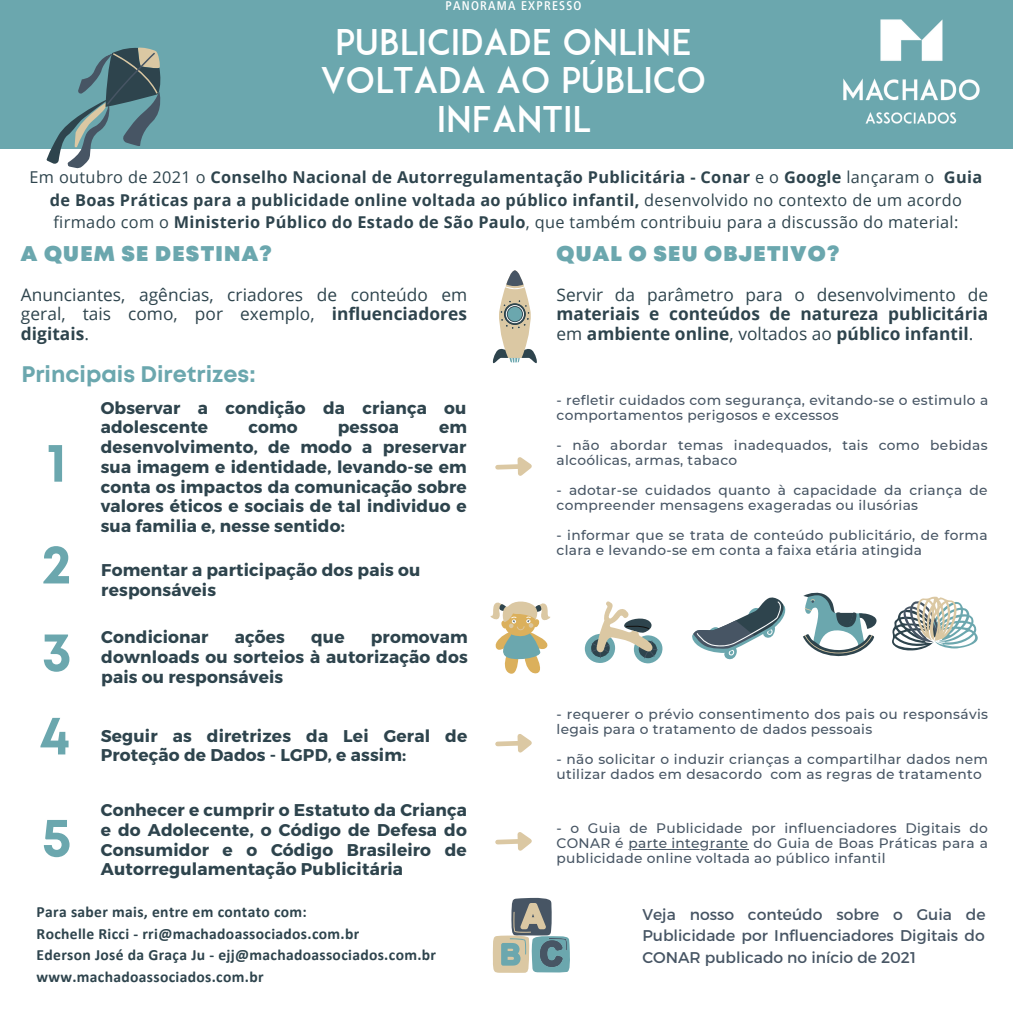
<style>
.page{position:relative;width:1013px;height:1013px;background:#fff}
.page>*{position:absolute;margin:0;border:0;box-sizing:border-box;transform-origin:0 0}
.t1{font:700 55px "Mont";color:#6ba7ae}
.t2{font:35px/38.5px "ADAM.CGPRO";color:#fff;text-align:center}
.t3{font:700 22.5px "Mont";color:#6ba7ae}
.t4{font:900 21.25px "Mont";letter-spacing:.06em;color:#6ba7ae}
.t5{font:700 17.25px/19.8px "Open Sans";letter-spacing:.005em;color:#2e444d;text-align:justify}
.t6{font:17.25px/19.8px "Open Sans";letter-spacing:.005em;color:#2e444d;text-align:justify}
.t7{font:700 17px/19.8px "Montserrat";letter-spacing:.01em;color:#2e444d;text-align:justify}
.t8{font:700 16.25px/22.5px "Open Sans";letter-spacing:.02em;color:#2e444d;text-align:center}
.t9{font:700 15.62px/21.5px "Calibri";letter-spacing:.02em;color:#2e444d}
.t10{font:15.5px/21.5px "Montserrat";color:#475564;text-align:justify}
.t11{font:500 13.75px/15px "Montserrat";letter-spacing:.025em;color:#475564}
.t12{font:500 condensed 12.62px "Frutiger Neue LT Pro";letter-spacing:.1em;color:#fff}
.s1{font-weight:400}
.s2{font-weight:700}
</style>
<div class="page">
<div style="left:0;top:0;width:1012px;height:149px;background:#6ba7ae"></div>
<img style="left:843px;top:19px;width:137px;height:105px">
<svg style="left:495px;top:457px;width:37px;height:19px"></svg>
<svg style="left:495px;top:734px;width:37px;height:19px"></svg>
<svg style="left:495px;top:832px;width:37px;height:19px"></svg>
<svg style="left:892px;top:596px;width:86px;height:54px"></svg>
<svg style="left:803px;top:592px;width:73px;height:64px"></svg>
<svg style="left:692px;top:597px;width:94px;height:62px"></svg>
<svg style="left:585px;top:601px;width:77px;height:62px"></svg>
<svg style="left:46px;top:47px;width:115px;height:122px"></svg>
<svg style="left:493px;top:897px;width:77px;height:75px"></svg>
<svg style="left:493px;top:270px;width:44px;height:93px"></svg>
<svg style="left:490px;top:601px;width:60px;height:72px"></svg>
<hr style="left:628px;top:849px;width:120px;height:1px;background:#475564">
<p class="t12" style="left:445px;top:-1px;width:137px">PANORAMA EXPRESSO</p>
<p class="t2" style="left:321px;top:27px;width:387px">PUBLICIDADE ONLINE<br>VOLTADA AO PÚBLICO<br>INFANTIL</p>
<p class="t8" style="left:30px;top:166px;width:954px"><span class="s1">Em outubro de 2021 o</span> Conselho Nacional de Autorregulamentação Publicitária - Conar <span class="s1">e o</span> Google <span class="s1">lançaram o</span> Guia de Boas Práticas para a publicidade online voltada ao público infantil, <span class="s1">desenvolvido no contexto de um acordo firmado com o</span> Ministerio Público do Estado de São Paulo<span class="s1">, que também contribuiu para a discussão do material:</span></p>
<p class="t4" style="left:21px;top:246px;width:252px">A QUEM SE DESTINA?</p>
<p class="t6" style="left:21px;top:284px;width:448px">Anunciantes, agências, criadores de conteúdo em geral, tais como, por exemplo, <span class="s2">influenciadores digitais</span>.</p>
<p class="t3" style="left:21px;top:366px;width:236px">Principais Diretrizes:</p>
<p class="t1" style="left:47px;top:442px;width:21px">1</p>
<p class="t1" style="left:42px;top:543px;width:32px">2</p>
<p class="t1" style="left:42px;top:631px;width:32px">3</p>
<p class="t1" style="left:40px;top:714px;width:32px">4</p>
<p class="t1" style="left:42px;top:816px;width:31px">5</p>
<p class="t7" style="left:101px;top:397px;width:367px">Observar a condição da criança ou adolescente</p>
<p class="t7" style="left:101px;top:417px;width:368px;text-indent:338px">em desenvolvimento, de modo a preservar sua imagem e identidade, levando-se em conta os impactos da comunicação sobre valores éticos e sociais de tal individuo e sua familia e, nesse sentido:</p>
<p class="t7" style="left:248px;top:417px;width:51px">como</p>
<p class="t7" style="left:338px;top:417px;width:63px">pessoa</p>
<p class="t7" style="left:101px;top:559px;width:321px">Fomentar a participação dos pais ou</p>
<p class="t7" style="left:101px;top:579px;width:116px">responsáveis</p>
<p class="t7" style="left:101px;top:626px;width:109px">Condicionar</p>
<p class="t7" style="left:235px;top:626px;width:52px">ações</p>
<p class="t7" style="left:311px;top:626px;width:35px">que</p>
<p class="t7" style="left:101px;top:626px;width:368px;text-indent:269px">promovam downloads ou sorteios à autorização dos pais ou responsáveis</p>
<p class="t7" style="left:101px;top:725px;width:368px">Seguir as diretrizes da Lei Geral de<br>Proteção de Dados - LGPD, e assim:</p>
<p class="t7" style="left:101px;top:799px;width:368px">Conhecer e cumprir o Estatuto da Criança e do Adolecente, o Código de Defesa do Consumidor e o Código Brasileiro de Autorregulamentação Publicitária</p>
<p class="t9" style="left:37px;top:902px;width:272px">Para saber mais, entre em contato com:</p>
<p class="t9" style="left:37px;top:923px;width:324px">Rochelle Ricci - rri@machadoassociados.com.br</p>
<p class="t9" style="left:37px;top:945px;width:401px">Ederson José da Graça Ju - ejj@machadoassociados.com.br www.machadoassociados.com.br</p>
<p class="t4" style="left:556px;top:246px;width:284px">QUAL O SEU OBJETIVO?</p>
<p class="t5" style="left:556px;top:284px;width:433px"><span class="s1">Servir da parâmetro para o desenvolvimento de </span>materiais e conteúdos de natureza publicitária <span class="s1">em</span> ambiente online<span class="s1">, voltados ao</span> público infantil<span class="s1">.</span></p>
<p class="t11" style="left:556px;top:392px;width:433px">- refletir cuidados com segurança, evitando-se o estimulo a comportamentos perigosos e excessos</p>
<p class="t11" style="left:556px;top:437px;width:432px">- não abordar temas inadequados, tais como bebidas alcoólicas, armas, tabaco</p>
<p class="t11" style="left:556px;top:482px;width:432px">- adotar-se cuidados quanto à capacidade da criança de compreender mensagens exageradas ou ilusórias</p>
<p class="t11" style="left:556px;top:527px;width:432px">- informar que se trata de conteúdo publicitário, de forma clara e levando-se em conta a faixa etária atingida</p>
<p class="t11" style="left:556px;top:706px;width:433px">- requerer o prévio consentimento dos pais ou responsávis legais para o tratamento de dados pessoais</p>
<p class="t11" style="left:556px;top:751px;width:433px">- não solicitar o induzir crianças a compartilhar dados nem utilizar dados em desacordo com as regras de tratamento</p>
<p class="t11" style="left:556px;top:820px;width:433px;text-align:justify">- o Guia de Publicidade por influenciadores Digitais do CONAR é parte integrante do Guia de Boas Práticas para a publicidade online voltada ao público infantil</p>
<p class="t10" style="left:642px;top:902px;width:344px">Veja nosso conteúdo sobre o Guia de Publicidade por Influenciadores Digitais do CONAR publicado no início de 2021</p>
</div>
